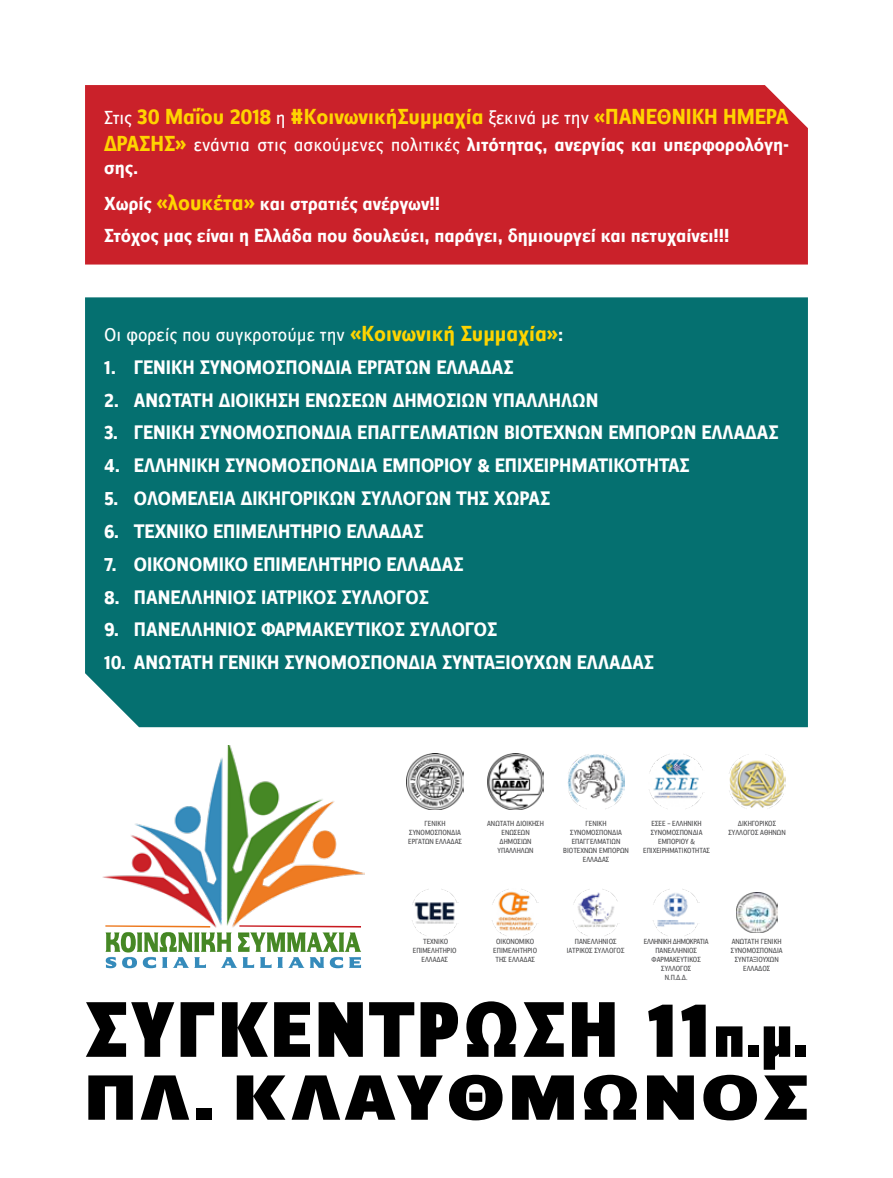
<style>
.page{position:relative;width:893px;height:1178px;background:#fff}
.page>*{position:absolute;margin:0;border:0;box-sizing:border-box;transform-origin:0 0}
.t1{font:900 81.9px "Zine Sans Dis Greek";letter-spacing:.05em;color:#000;scale:.95 1}
.t2{font:900 66.45px "Zine Sans Dis Greek";letter-spacing:.05em;color:#000;scale:1.25 1}
.t3{font:700 22.5px "Zine Sans Dis Greek";color:#ffd400}
.t4{font:700 20.25px "Zine Sans Dis Greek";color:#fff}
.t5{font:700 19.5px/23.4px "Zine Sans Dis Greek";color:#fff}
.t6{font:19.5px "Zine Sans Dis Greek";color:#fff}
.t7{font:500 7.5px/9px "PF Agora Sans Pro";color:#4d4d4f;text-align:center;scale:.82 1}
.s1{font-weight:400;font-size:19.5px;color:#fff}
.s2{font-size:22.5px;color:#ffd400}
.s3{font-weight:400}
.s4{font-weight:700;font-size:22.5px;color:#ffd400}
.s5{font-weight:700}
.s6{font-size:64.8px}
</style>
<div class="page">
<div style="left:85px;top:297px;width:723px;height:430px;background:#057070"></div>
<div style="left:85px;top:85px;width:723px;height:180px;background:#ca212a"></div>
<img style="left:407px;top:753px;width:56px;height:57px">
<img style="left:487px;top:753px;width:57px;height:56px">
<img style="left:568px;top:754px;width:56px;height:55px">
<img style="left:649px;top:754px;width:54px;height:55px">
<img style="left:729px;top:754px;width:56px;height:54px">
<img style="left:412px;top:889px;width:46px;height:47px">
<img style="left:492px;top:889px;width:47px;height:47px">
<img style="left:573px;top:889px;width:45px;height:47px">
<img style="left:653px;top:889px;width:47px;height:47px">
<img style="left:736px;top:892px;width:41px;height:41px">
<img style="left:103px;top:745px;width:261px;height:224px">
<img style="left:105px;top:925px;width:105px;height:2px">
<img style="left:239px;top:925px;width:122px;height:2px">
<h3 class="t3" style="left:104px;top:105px;width:686px"><span class="s1">Στις</span> 30 Μαΐου 2018 <span class="s1">η</span> #ΚοινωνικήΣυμμαχία <span class="s1">ξεκινά με την</span> «ΠΑΝΕΘΝΙΚΗ ΗΜΕΡΑ</h3>
<h3 class="t5" style="left:104px;top:133px;width:686px"><span class="s2">ΔΡΑΣΗΣ»</span> <span class="s3">ενάντια στις ασκούμενες πολιτικές</span> λιτότητας, ανεργίας και υπερφορολόγη&shy;σης.</h3>
<h3 class="t5" style="left:104px;top:188px;width:627px;line-height:32px">Χωρίς <span class="s2">«λουκέτα»</span> και στρατιές ανέργων!!<br>Στόχος μας είναι η Ελλάδα που δουλεύει, παράγει, δημιουργεί και πετυχαίνει!!!</h3>
<h3 class="t6" style="left:104px;top:326px;width:461px">Οι φορείς που συγκροτούμε την <span class="s4">«Κοινωνική Συμμαχία»</span><span class="s5">:</span></h3>
<h3 class="t4" style="left:104px;top:357px;width:411px">1. ΓΕΝΙΚΗ ΣΥΝΟΜΟΣΠΟΝΔΙΑ ΕΡΓΑΤΩΝ ΕΛΛΑΔΑΣ</h3>
<h3 class="t4" style="left:104px;top:390px;width:496px">2. ΑΝΩΤΑΤΗ ΔΙΟΙΚΗΣΗ ΕΝΩΣΕΩΝ ΔΗΜΟΣΙΩΝ ΥΠΑΛΛΗΛΩΝ</h3>
<h3 class="t4" style="left:104px;top:423px;width:676px">3. ΓΕΝΙΚΗ ΣΥΝΟΜΟΣΠΟΝΔΙΑ ΕΠΑΓΓΕΛΜΑΤΙΩΝ ΒΙΟΤΕΧΝΩΝ ΕΜΠΟΡΩΝ ΕΛΛΑΔΑΣ</h3>
<h3 class="t4" style="left:104px;top:456px;width:587px">4. ΕΛΛΗΝΙΚΗ ΣΥΝΟΜΟΣΠΟΝΔΙΑ ΕΜΠΟΡΙΟΥ &amp; ΕΠΙΧΕΙΡΗΜΑΤΙΚΟΤΗΤΑΣ</h3>
<h3 class="t4" style="left:104px;top:488px;width:447px">5. ΟΛΟΜΕΛΕΙΑ ΔΙΚΗΓΟΡΙΚΩΝ ΣΥΛΛΟΓΩΝ ΤΗΣ ΧΩΡΑΣ</h3>
<h3 class="t4" style="left:104px;top:521px;width:321px">6. ΤΕΧΝΙΚΟ ΕΠΙΜΕΛΗΤΗΡΙΟ ΕΛΛΑΔΑΣ</h3>
<h3 class="t4" style="left:104px;top:554px;width:361px">7. ΟΙΚΟΝΟΜΙΚΟ ΕΠΙΜΕΛΗΤΗΡΙΟ ΕΛΛΑΔΑΣ</h3>
<h3 class="t4" style="left:104px;top:587px;width:326px">8. ΠΑΝΕΛΛΗΝΙΟΣ ΙΑΤΡΙΚΟΣ ΣΥΛΛΟΓΟΣ</h3>
<h3 class="t4" style="left:104px;top:620px;width:394px">9. ΠΑΝΕΛΛΗΝΙΟΣ ΦΑΡΜΑΚΕΥΤΙΚΟΣ ΣΥΛΛΟΓΟΣ</h3>
<h3 class="t4" style="left:104px;top:652px;width:551px">10. ΑΝΩΤΑΤΗ ΓΕΝΙΚΗ ΣΥΝΟΜΟΣΠΟΝΔΙΑ ΣΥΝΤΑΞΙΟΥΧΩΝ ΕΛΛΑΔΑΣ</h3>
<p class="t7" style="left:408px;top:819px;width:67px">ΓΕΝΙΚΉ<br>ΣΥΝΟΜΟΣΠΟΝΔΊΑ<br>ΕΡΓΑΤΏΝ ΕΛΛΆΔΑΣ</p>
<p class="t7" style="left:487px;top:819px;width:70px">ΑΝΩΤΑΤΗ ΔΙΟΙΚΗΣΗ<br>ΕΝΩΣΕΩΝ<br>ΔΗΜΟΣΙΩΝ<br>ΥΠΑΛΛΗΛΩΝ</p>
<p class="t7" style="left:563px;top:819px;width:81px">ΓΕΝΙΚΉ<br>ΣΥΝΟΜΟΣΠΟΝΔΊΑ<br>ΕΠΑΓΓΕΛΜΑΤΙΏΝ<br>ΒΙΟΤΕΧΝΏΝ ΕΜΠΌΡΩΝ<br>ΕΛΛΆΔΑΣ</p>
<p class="t7" style="left:643px;top:819px;width:83px">ΕΣΕΕ – ΕΛΛΗΝΙΚΉ<br>ΣΥΝΟΜΟΣΠΟΝΔΊΑ<br>ΕΜΠΟΡΊΟΥ &amp;<br>ΕΠΙΧΕΙΡΗΜΑΤΙΚΌΤΗΤΑΣ</p>
<p class="t7" style="left:728px;top:819px;width:71px">ΔΙΚΗΓΟΡΙΚΌΣ<br>ΣΎΛΛΟΓΟΣ ΑΘΗΝΏΝ</p>
<p class="t7" style="left:413px;top:937px;width:55px">ΤΕΧΝΙΚΟ<br>ΕΠΙΜΕΛΗΤΗΡΙΟ<br>ΕΛΛΑΔΑΣ</p>
<p class="t7" style="left:493px;top:937px;width:55px">ΟΙΚΟΝΟΜΙΚΌ<br>ΕΠΙΜΕΛΗΤΉΡΙΟ<br>ΤΗΣ ΕΛΛΆΔΑΣ</p>
<p class="t7" style="left:567px;top:937px;width:72px">ΠΑΝΕΛΛΗΝΙΟΣ<br>ΙΑΤΡΙΚΟΣ ΣΥΛΛΟΓΟΣ</p>
<p class="t7" style="left:644px;top:937px;width:80px">ΕΛΛΗΝΙΚΗ ΔΗΜΟΚΡΑΤΙΑ<br>ΠΑΝΕΛΛΉΝΙΟΣ<br>ΦΑΡΜΑΚΕΥΤΙΚΌΣ<br>ΣΎΛΛΟΓΟΣ<br>Ν.Π.Δ.Δ.</p>
<p class="t7" style="left:731px;top:937px;width:65px">ΑΝΩΤΆΤΗ ΓΕΝΙΚΉ<br>ΣΥΝΟΜΟΣΠΟΝΔΊΑ<br>ΣΥΝΤΑΞΙΟΎΧΩΝ<br>ΕΛΛΆΔΟΣ</p>
<h1 class="t1" style="left:85px;top:988px;width:762px">ΣΥΓΚΕΝΤΡΩΣΗ 11<span class="s6">π.μ.</span></h1>
<h2 class="t2" style="left:85px;top:1064px;width:580px">ΠΛ. ΚΛΑΥΘΜΩΝΟΣ</h2>
</div>
